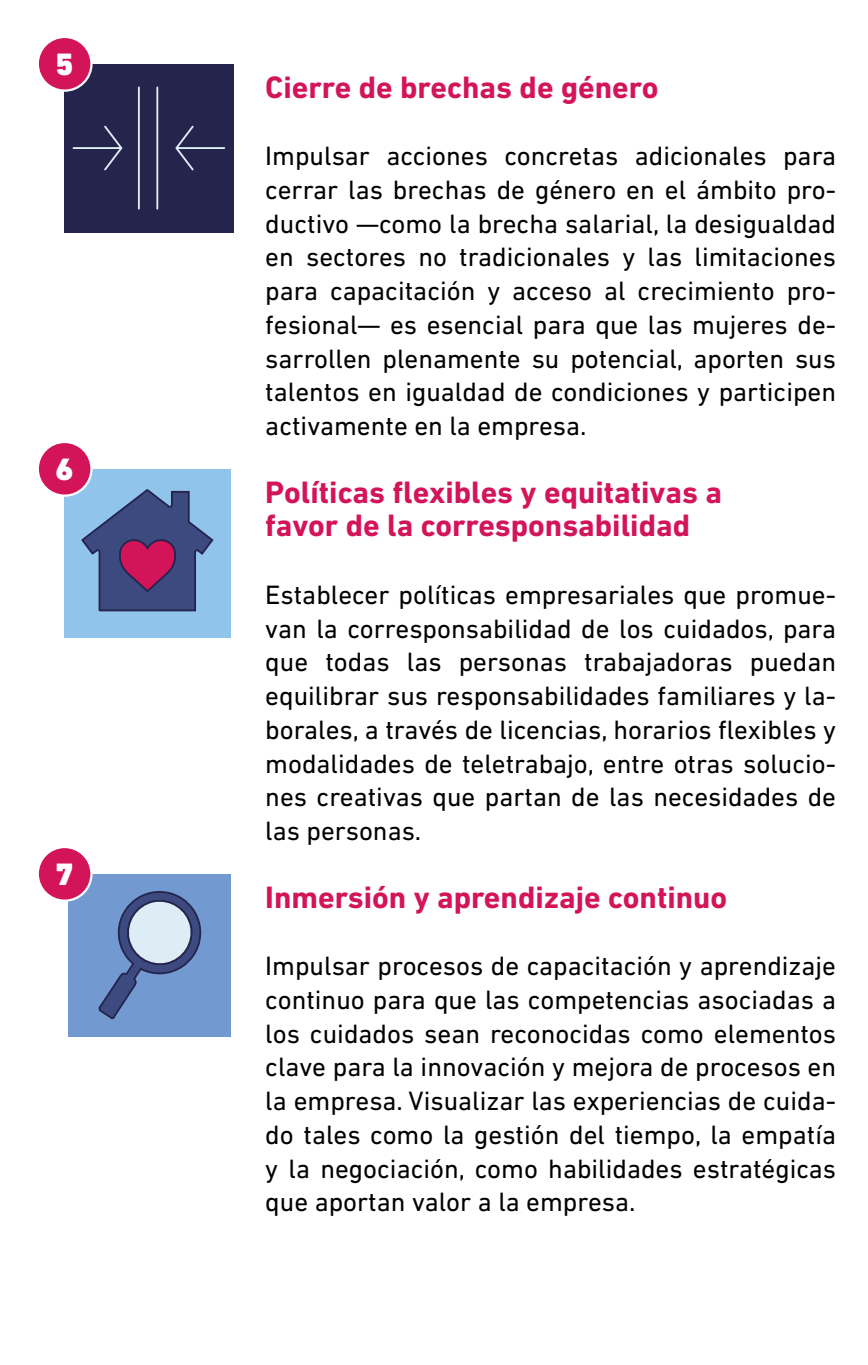
<style>
.page{position:relative;width:868px;height:1365px;background:#fff}
.page>*{position:absolute;margin:0;border:0;box-sizing:border-box;transform-origin:0 0}
.t1{font:700 31.5px/33.8px "DIN Next LT Pro";color:#d41459}
.t2{font:900 31.5px "DIN Next LT Pro";color:#fff}
.t3{font:27px/33.8px "DIN Next LT Pro";color:#000;text-align:justify}
</style>
<div class="page">
<div style="left:64px;top:469px;width:167px;height:169px;background:#91c4eb"></div>
<svg style="left:81px;top:487px;width:133px;height:125px"></svg>
<div style="left:64px;top:64px;width:169px;height:169px;background:#24244d"></div>
<svg style="left:72px;top:86px;width:154px;height:124px"></svg>
<div style="left:68px;top:874px;width:163px;height:162px;background:#7399d1"></div>
<svg style="left:98px;top:891px;width:104px;height:129px"></svg>
<div style="left:38px;top:37px;width:53px;height:54px;background:#d41459;border-radius:50%"></div>
<div style="left:37px;top:36px;width:56px;height:56px;border:2px solid #fff;border-radius:50%"></div>
<div style="left:38px;top:442px;width:53px;height:54px;background:#d41459;border-radius:50%"></div>
<div style="left:37px;top:441px;width:56px;height:56px;border:2px solid #fff;border-radius:50%"></div>
<div style="left:38px;top:847px;width:53px;height:54px;background:#d41459;border-radius:50%"></div>
<div style="left:37px;top:846px;width:56px;height:56px;border:2px solid #fff;border-radius:50%"></div>
<p class="t2" style="left:55px;top:46px;width:19px">5</p>
<p class="t2" style="left:55px;top:451px;width:19px">6</p>
<p class="t2" style="left:55px;top:856px;width:19px">7</p>
<p class="t1" style="left:265px;top:70px;width:394px">Cierre de brechas de género</p>
<p class="t3" style="left:265px;top:139px;width:572px">Impulsar acciones concretas adicionales para cerrar las brechas de género en el ámbito pro&shy;ductivo —como la brecha salarial, la desigualdad en sectores no tradicionales y las limitaciones para capacitación y acceso al crecimiento pro&shy;fesional— es esencial para que las mujeres de&shy;sarrollen plenamente su potencial, aporten sus talentos en igualdad de condiciones y participen activamente en la empresa.</p>
<p class="t1" style="left:265px;top:475px;width:458px">Políticas flexibles y equitativas a favor de la corresponsabilidad</p>
<p class="t3" style="left:265px;top:577px;width:572px">Establecer políticas empresariales que promue&shy;van la corresponsabilidad de los cuidados, para que todas las personas trabajadoras puedan equilibrar sus responsabilidades familiares y la&shy;borales, a través de licencias, horarios flexibles y modalidades de teletrabajo, entre otras solucio&shy;nes creativas que partan de las necesidades de las personas.</p>
<p class="t1" style="left:265px;top:880px;width:463px">Inmersión y aprendizaje continuo</p>
<p class="t3" style="left:265px;top:949px;width:572px">Impulsar procesos de capacitación y aprendizaje continuo para que las competencias asociadas a los cuidados sean reconocidas como elementos clave para la innovación y mejora de procesos en la empresa. Visualizar las experiencias de cuida&shy;do tales como la gestión del tiempo, la empatía y la negociación, como habilidades estratégicas que aportan valor a la empresa.</p>
</div>
